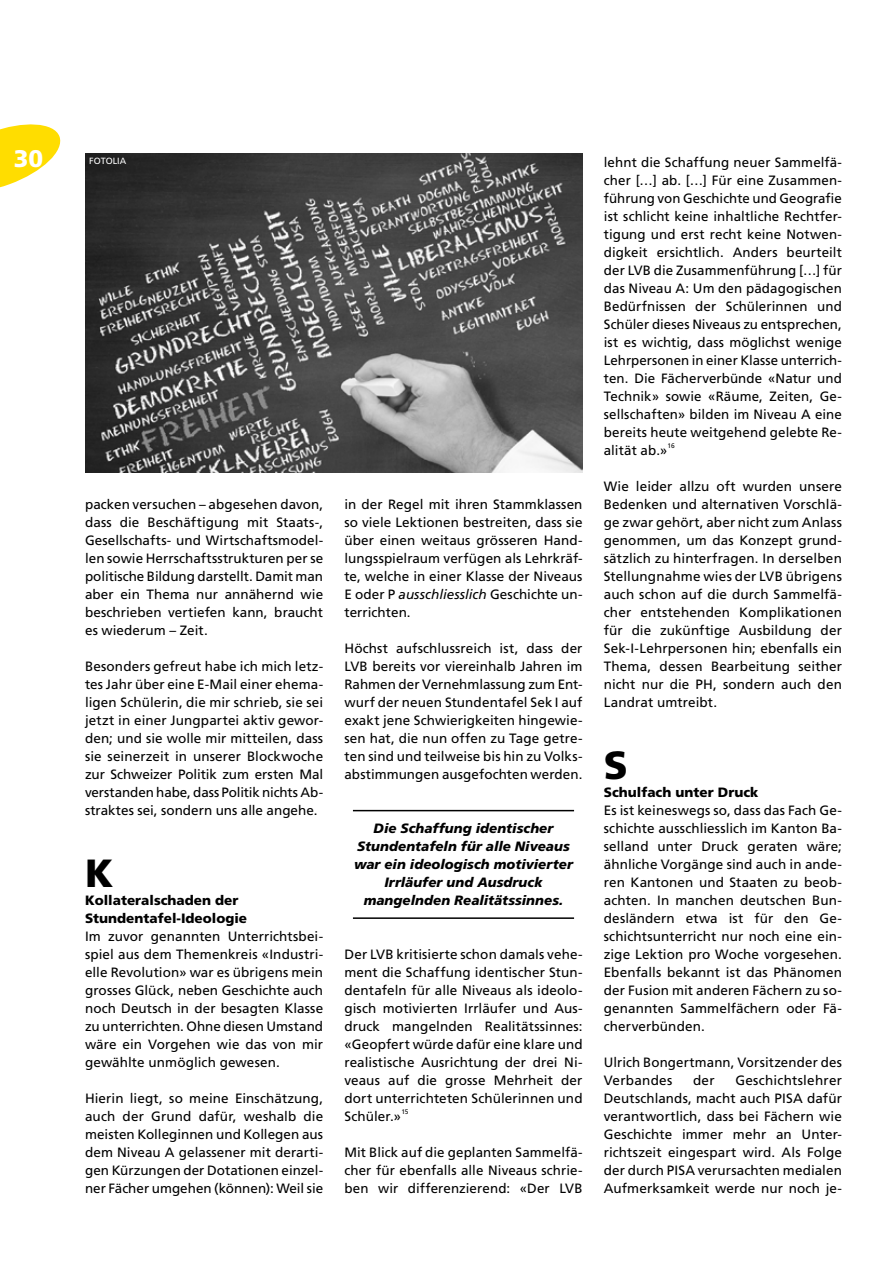
<style>
.page{position:relative;width:893px;height:1263px;background:#fff}
.page>*{position:absolute;margin:0;border:0;box-sizing:border-box;transform-origin:0 0}
.t1{font:900 39.3px "Frutiger LT Std";color:#000}
.t2{font:900 24px "Frutiger LT Std";color:#fff}
.t3{font:13.5px/18px "Frutiger LT Std";letter-spacing:.005em;color:#000;text-align:justify}
.t4{font:italic 900 13.5px/18px "Frutiger LT Std";letter-spacing:.005em;color:#000;text-align:center}
.t5{font:900 13.5px/18px "Frutiger LT Std";color:#000}
.t6{font:9px "Frutiger LT Std";color:#fff}
.t7{font:6.6px "Frutiger LT Std";color:#000}
.s1{font-style:italic}
</style>
<div class="page">
<svg style="left:0;top:124px;width:61px;height:64px"></svg>
<img style="left:85px;top:153px;width:498px;height:319px">
<hr style="left:353px;top:810px;width:221px;height:1px;background:#000">
<hr style="left:353px;top:917px;width:221px;height:2px;background:#000">
<h2 class="t2" style="left:14px;top:144px;width:31px">30</h2>
<p class="t6" style="left:89px;top:155px;width:39px">FOTOLIA</p>
<p class="t3" style="left:85px;top:495px;width:240px">packen versuchen – abgesehen davon, dass die Beschäftigung mit Staats-, Gesellschafts- und Wirtschaftsmodel&shy;len sowie Herrschaftsstrukturen per se politische Bildung darstellt. Damit man aber ein Thema nur annähernd wie beschrieben vertiefen kann, braucht es wiederum – Zeit.</p>
<p class="t3" style="left:85px;top:657px;width:240px">Besonders gefreut habe ich mich letz&shy;tes Jahr über eine E-Mail einer ehema&shy;ligen Schülerin, die mir schrieb, sie sei jetzt in einer Jungpartei aktiv gewor&shy;den; und sie wolle mir mitteilen, dass sie seinerzeit in unserer Blockwoche zur Schweizer Politik zum ersten Mal verstanden habe, dass Politik nichts Ab&shy;straktes sei, sondern uns alle angehe.</p>
<h1 class="t1" style="left:85px;top:849px;width:30px">K</h1>
<p class="t5" style="left:85px;top:891px;width:164px">Kollateralschaden der<br>Stundentafel-Ideologie</p>
<p class="t3" style="left:85px;top:927px;width:240px">Im zuvor genannten Unterrichtsbei&shy;spiel aus dem Themenkreis «Industri&shy;elle Revolution» war es übrigens mein grosses Glück, neben Geschichte auch noch Deutsch in der besagten Klasse zu unterrichten. Ohne diesen Umstand wäre ein Vorgehen wie das von mir gewählte unmöglich gewesen.</p>
<p class="t3" style="left:85px;top:1089px;width:240px">Hierin liegt, so meine Einschätzung, auch der Grund dafür, weshalb die meisten Kolleginnen und Kollegen aus dem Niveau A gelassener mit derarti&shy;gen Kürzungen der Dotationen einzel&shy;ner Fächer umgehen (können): Weil sie</p>
<p class="t3" style="left:344px;top:495px;width:240px">in der Regel mit ihren Stammklassen so viele Lektionen bestreiten, dass sie über einen weitaus grösseren Hand&shy;lungsspielraum verfügen als Lehrkräf&shy;te, welche in einer Klasse der Niveaus E oder P <span class="s1">ausschliesslich</span> Geschichte un&shy;terrichten.</p>
<p class="t3" style="left:344px;top:639px;width:240px">Höchst aufschlussreich ist, dass der LVB bereits vor viereinhalb Jahren im Rahmen der Vernehmlassung zum Ent&shy;wurf der neuen Stundentafel Sek I auf exakt jene Schwierigkeiten hingewie&shy;sen hat, die nun offen zu Tage getre&shy;ten sind und teilweise bis hin zu Volks&shy;abstimmungen ausgefochten werden.</p>
<p class="t4" style="left:354px;top:819px;width:220px">Die Schaffung identischer<br>Stundentafeln für alle Niveaus war ein ideologisch motivierter<br>Irrläufer und Ausdruck mangelnden Realitätssinnes.</p>
<p class="t3" style="left:344px;top:945px;width:240px">Der LVB kritisierte schon damals vehe&shy;ment die Schaffung identischer Stun&shy;dentafeln für alle Niveaus als ideolo&shy;gisch motivierten Irrläufer und Aus&shy;druck mangelnden Realitätssinnes: «Geopfert würde dafür eine klare und realistische Ausrichtung der drei Ni&shy;veaus auf die grosse Mehrheit der dort unterrichteten Schülerinnen und Schüler.»</p>
<p class="t7" style="left:401px;top:1108px;width:9px">15</p>
<p class="t3" style="left:344px;top:1143px;width:240px">Mit Blick auf die geplanten Sammelfä&shy;cher für ebenfalls alle Niveaus schrie&shy;ben wir differenzierend: «Der LVB</p>
<p class="t3" style="left:604px;top:153px;width:240px">lehnt die Schaffung neuer Sammelfä&shy;cher […] ab. […] Für eine Zusammen&shy;führung von Geschichte und Geografie ist schlicht keine inhaltliche Rechtfer&shy;tigung und erst recht keine Notwen&shy;digkeit ersichtlich. Anders beurteilt der LVB die Zusammenführung […] für das Niveau A: Um den pädagogischen Bedürfnissen der Schülerinnen und Schüler dieses Niveaus zu entsprechen, ist es wichtig, dass möglichst wenige Lehrpersonen in einer Klasse unterrich&shy;ten. Die Fächerverbünde «Natur und Technik» sowie «Räume, Zeiten, Ge&shy;sellschaften» bilden im Niveau A eine bereits heute weitgehend gelebte Re&shy;alität ab.»</p>
<p class="t7" style="left:667px;top:442px;width:9px">16</p>
<p class="t3" style="left:604px;top:477px;width:240px">Wie leider allzu oft wurden unsere Bedenken und alternativen Vorschlä&shy;ge zwar gehört, aber nicht zum Anlass genommen, um das Konzept grund&shy;sätzlich zu hinterfragen. In derselben Stellungnahme wies der LVB übrigens auch schon auf die durch Sammelfä&shy;cher entstehenden Komplikationen für die zukünftige Ausbildung der Sek-I-Lehrpersonen hin; ebenfalls ein Thema, dessen Bearbeitung seither nicht nur die PH, sondern auch den Landrat umtreibt.</p>
<h1 class="t1" style="left:604px;top:741px;width:26px">S</h1>
<p class="t5" style="left:604px;top:783px;width:156px">Schulfach unter Druck</p>
<p class="t3" style="left:604px;top:801px;width:240px">Es ist keineswegs so, dass das Fach Ge&shy;schichte ausschliesslich im Kanton Ba&shy;selland unter Druck geraten wäre; ähnliche Vorgänge sind auch in ande&shy;ren Kantonen und Staaten zu beob&shy;achten. In manchen deutschen Bun&shy;desländern etwa ist für den Ge&shy;schichtsunterricht nur noch eine ein&shy;zige Lektion pro Woche vorgesehen.<br>Ebenfalls bekannt ist das Phänomen der Fusion mit anderen Fächern zu so&shy;genannten Sammelfächern oder Fä&shy;cherverbünden.</p>
<p class="t3" style="left:604px;top:1053px;width:240px">Ulrich Bongertmann, Vorsitzender des<br>Verbandes</p>
<p class="t3" style="left:604px;top:1071px;width:240px;text-indent:131px">Geschichtslehrer Deutschlands, macht auch PISA dafür verantwortlich, dass bei Fächern wie Geschichte immer mehr an Unter&shy;richtszeit eingespart wird. Als Folge der durch PISA verursachten medialen Aufmerksamkeit werde nur noch je-</p>
<p class="t3" style="left:693px;top:1071px;width:23px">der</p>
</div>
